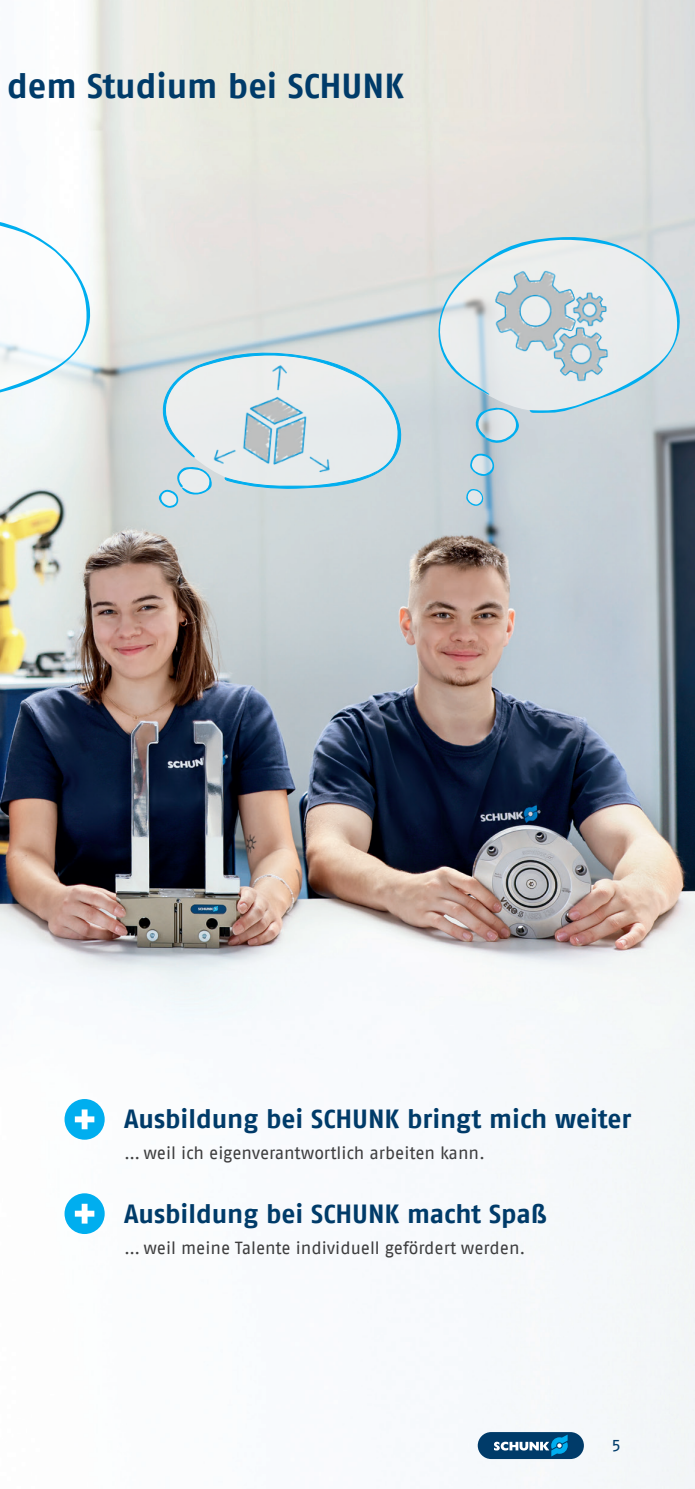
<style>
.page{position:relative;width:695px;height:1489px;background:#fff}
.page>*{position:absolute;margin:0;border:0;box-sizing:border-box;transform-origin:0 0}
.t1{font:700 34.75px "Fago Pro";color:#003b69}
.t2{font:700 26.25px "Fago Pro";color:#003b69}
.t3{font:17.5px "Fago Pro";letter-spacing:-.005em;color:#3e3e3f}
.t4{font:16.75px "Fago Pro";color:#003b69}
</style>
<div class="page">
<img style="left:0;top:0;width:694px;height:1488px">
<svg style="left:0;top:196px;width:107px;height:223px"></svg>
<img style="left:0;top:282px;width:37px;height:74px">
<svg style="left:146px;top:337px;width:270px;height:164px;background:#d2d9db"></svg>
<svg style="left:157px;top:344px;width:248px;height:164px;background:#ccdce1"></svg>
<img style="left:204px;top:353px;width:146px;height:132px">
<svg style="left:468px;top:436px;width:54px;height:42px;background:#b1cbd8"></svg>
<svg style="left:464px;top:487px;width:20px;height:20px"></svg>
<svg style="left:409px;top:206px;width:285px;height:230px;background:#d1dbde"></svg>
<img style="left:473px;top:248px;width:147px;height:154px">
<svg style="left:477px;top:1431px;width:106px;height:27px;background:#31698f"></svg>
<div style="left:64px;top:1098px;width:41px;height:41px;background:#00aeef;border-radius:50%"></div>
<svg style="left:75px;top:1109px;width:19px;height:20px"></svg>
<div style="left:64px;top:1193px;width:41px;height:40px;background:#00aeef;border-radius:50%"></div>
<svg style="left:75px;top:1203px;width:19px;height:20px"></svg>
<h1 class="t1" style="left:7px;top:65px;width:398px">dem Studium bei SCHUNK</h1>
<h2 class="t2" style="left:124px;top:1102px;width:508px">Ausbildung bei SCHUNK bringt mich weiter</h2>
<p class="t3" style="left:124px;top:1141px;width:362px">… weil ich eigenverantwortlich arbeiten kann.</p>
<h2 class="t2" style="left:124px;top:1197px;width:424px">Ausbildung bei SCHUNK macht Spaß</h2>
<p class="t3" style="left:124px;top:1236px;width:403px">… weil meine Talente individuell gefördert werden.</p>
<p class="t4" style="left:611px;top:1435px;width:10px">5</p>
</div>
